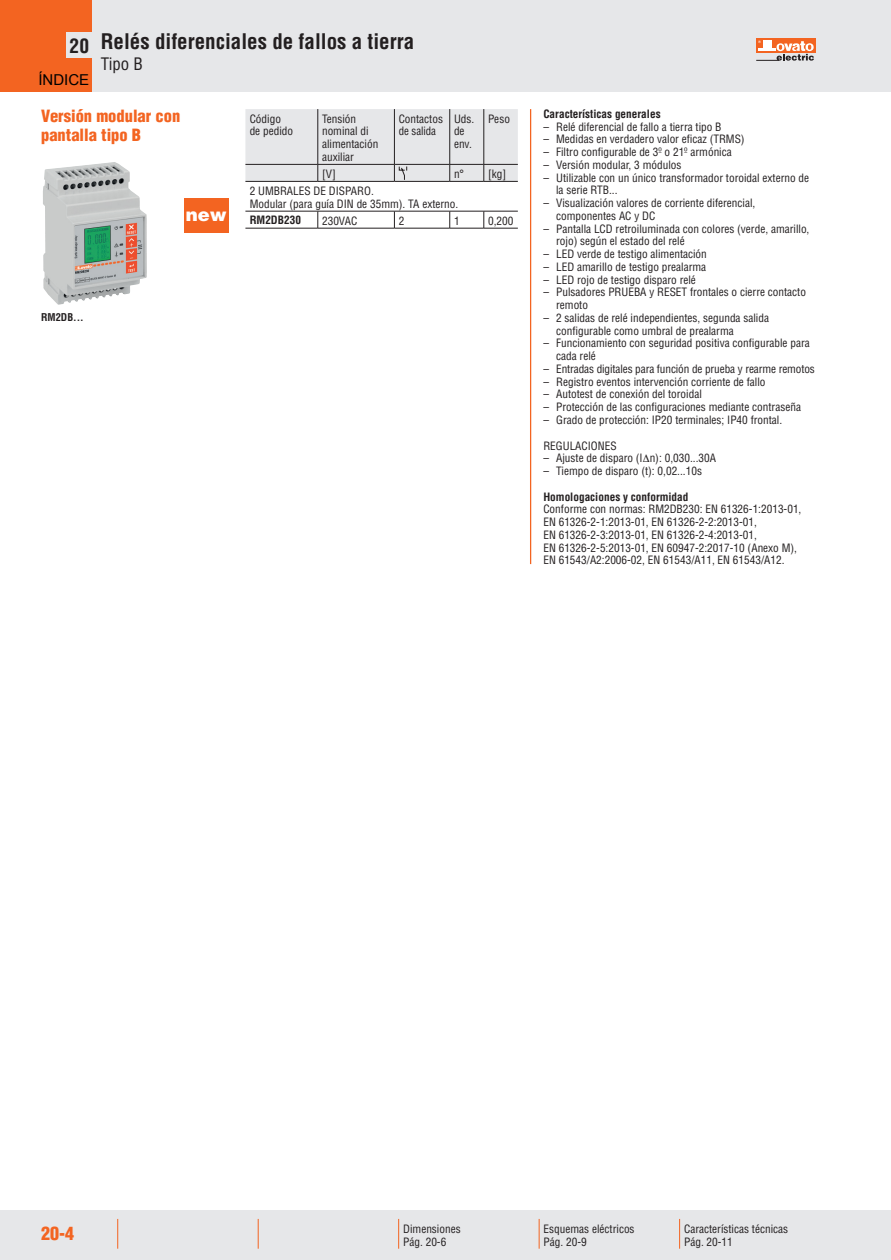
<style>
.page{position:relative;width:891px;height:1260px;background:#fff}
.page>*{position:absolute;margin:0;border:0;box-sizing:border-box;transform-origin:0 0}
.t1{font:700 condensed 21px "Helvetica";color:#231f20}
.t2{font:700 condensed 19.5px "Helvetica";color:#231f20}
.t3{font:900 condensed 18px "Helvetica";color:#f36421}
.t4{font:900 18px "Helvetica";color:#fff}
.t5{font:condensed 16.8px "Helvetica";color:#231f20}
.t6{font:900 condensed 16.5px/18px "Helvetica";color:#f36421}
.t7{font:15px "Arial";color:#000}
.t8{font:condensed 11.25px/12.8px "Helvetica";color:#231f20}
.t9{font:700 condensed 11.25px "Helvetica";color:#231f20}
.t10{font:700 condensed 10.5px "Helvetica";color:#231f20}
</style>
<div class="page">
<div style="left:0;top:0;width:890px;height:92px;background:#e6e7e9"></div>
<div style="left:0;top:1210px;width:890px;height:50px;background:#e6e7e9"></div>
<div style="left:755px;top:38px;width:60px;height:15px;background:#f36421"></div>
<svg style="left:755px;top:40px;width:58px;height:21px"></svg>
<div style="left:0;top:0;width:92px;height:92px;background:#f36421"></div>
<div style="left:67px;top:33px;width:27px;height:25px;background:#e6e7e9"></div>
<hr style="left:117px;top:1219px;width:1px;height:30px;background:#f36421">
<hr style="left:258px;top:1219px;width:1px;height:30px;background:#f36421">
<hr style="left:398px;top:1219px;width:1px;height:30px;background:#f36421">
<hr style="left:538px;top:1219px;width:1px;height:30px;background:#f36421">
<hr style="left:678px;top:1219px;width:1px;height:30px;background:#f36421">
<hr style="left:529px;top:109px;width:2px;height:455px;background:#f36421">
<hr style="left:245px;top:181px;width:72px;height:1px;background:#231f20">
<hr style="left:317px;top:181px;width:77px;height:1px;background:#231f20">
<hr style="left:394px;top:181px;width:55px;height:1px;background:#231f20">
<hr style="left:449px;top:181px;width:34px;height:1px;background:#231f20">
<hr style="left:483px;top:181px;width:34px;height:1px;background:#231f20">
<hr style="left:245px;top:211px;width:72px;height:1px;background:#231f20">
<hr style="left:317px;top:211px;width:77px;height:1px;background:#231f20">
<svg style="left:317px;top:211px;width:1px;height:17px"></svg>
<hr style="left:394px;top:211px;width:55px;height:1px;background:#231f20">
<svg style="left:394px;top:211px;width:1px;height:17px"></svg>
<hr style="left:449px;top:211px;width:34px;height:1px;background:#231f20">
<svg style="left:449px;top:211px;width:1px;height:17px"></svg>
<hr style="left:483px;top:211px;width:34px;height:1px;background:#231f20">
<svg style="left:483px;top:211px;width:1px;height:17px"></svg>
<hr style="left:245px;top:228px;width:72px;height:1px;background:#231f20">
<hr style="left:317px;top:228px;width:77px;height:1px;background:#231f20">
<hr style="left:394px;top:228px;width:55px;height:1px;background:#231f20">
<hr style="left:449px;top:228px;width:34px;height:1px;background:#231f20">
<hr style="left:483px;top:228px;width:34px;height:1px;background:#231f20">
<svg style="left:245px;top:109px;width:272px;height:72px;background:#dedfe1"></svg>
<img style="left:43px;top:162px;width:71px;height:39px">
<div style="left:184px;top:198px;width:44px;height:34px;background:#f36421"></div>
<h2 class="t2" style="left:70px;top:34px;width:21px">20</h2>
<h3 class="t7" style="left:38px;top:70px;width:52px">ÍNDICE</h3>
<h1 class="t1" style="left:101px;top:28px;width:315px">Relés diferenciales de fallos a tierra</h1>
<h3 class="t5" style="left:101px;top:53px;width:44px">Tipo B</h3>
<h3 class="t6" style="left:41px;top:107px;width:141px">Versión modular con pantalla tipo B</h3>
<p class="t8" style="left:249px;top:112px;width:45px">Código de pedido</p>
<p class="t8" style="left:322px;top:112px;width:58px">Tensión nominal di alimentación auxiliar</p>
<p class="t8" style="left:398px;top:112px;width:46px">Contactos de salida</p>
<p class="t8" style="left:454px;top:112px;width:22px">Uds. de env.</p>
<p class="t8" style="left:488px;top:112px;width:23px">Peso</p>
<p class="t8" style="left:322px;top:167px;width:15px">[V]</p>
<p class="t8" style="left:454px;top:167px;width:12px">n°</p>
<p class="t8" style="left:488px;top:167px;width:20px">[kg]</p>
<p class="t8" style="left:249px;top:184px;width:210px">2 UMBRALES DE DISPARO.<br>Modular (para guía DIN de 35mm). TA externo.</p>
<h3 class="t4" style="left:186px;top:203px;width:43px">new</h3>
<p class="t9" style="left:249px;top:213px;width:53px">RM2DB230</p>
<p class="t8" style="left:322px;top:214px;width:37px">230VAC</p>
<p class="t8" style="left:398px;top:214px;width:7px">2</p>
<p class="t8" style="left:454px;top:214px;width:7px">1</p>
<p class="t8" style="left:488px;top:214px;width:27px">0,200</p>
<p class="t10" style="left:41px;top:311px;width:44px">RM2DB...</p>
<p class="t9" style="left:543px;top:107px;width:119px">Características generales</p>
<p class="t8" style="left:543px;top:120px;width:179px">– Relé diferencial de fallo a tierra tipo B</p>
<p class="t8" style="left:543px;top:133px;width:203px">– Medidas en verdadero valor eficaz (TRMS)</p>
<p class="t8" style="left:543px;top:145px;width:190px">– Filtro configurable de 3º o 21º armónica</p>
<p class="t8" style="left:543px;top:158px;width:139px">– Versión modular, 3 módulos</p>
<p class="t8" style="left:556px;top:171px;width:254px;text-indent:-13px">– Utilizable con un único transformador toroidal externo de la serie RTB...</p>
<p class="t8" style="left:556px;top:196px;width:200px;text-indent:-13px">– Visualización valores de corriente diferencial, componentes AC y DC</p>
<p class="t8" style="left:556px;top:222px;width:255px;text-indent:-13px">– Pantalla LCD retroiluminada con colores (verde, amarillo, rojo) según el estado del relé</p>
<p class="t8" style="left:543px;top:247px;width:165px">– LED verde de testigo alimentación</p>
<p class="t8" style="left:543px;top:260px;width:164px">– LED amarillo de testigo prealarma</p>
<p class="t8" style="left:543px;top:273px;width:154px">– LED rojo de testigo disparo relé</p>
<p class="t8" style="left:556px;top:286px;width:251px;text-indent:-13px">– Pulsadores PRUEBA y RESET frontales o cierre contacto remoto</p>
<p class="t8" style="left:556px;top:311px;width:214px;text-indent:-13px">– 2 salidas de relé independientes, segunda salida configurable como umbral de prealarma</p>
<p class="t8" style="left:556px;top:337px;width:255px;text-indent:-13px">– Funcionamiento con seguridad positiva configurable para cada relé</p>
<p class="t8" style="left:543px;top:362px;width:273px">– Entradas digitales para función de prueba y rearme remotos</p>
<p class="t8" style="left:543px;top:375px;width:223px">– Registro eventos intervención corriente de fallo</p>
<p class="t8" style="left:543px;top:388px;width:160px">– Autotest de conexión del toroidal</p>
<p class="t8" style="left:543px;top:401px;width:259px">– Protección de las configuraciones mediante contraseña</p>
<p class="t8" style="left:543px;top:413px;width:240px">– Grado de protección: IP20 terminales; IP40 frontal.</p>
<p class="t8" style="left:543px;top:439px;width:75px">REGULACIONES</p>
<p class="t8" style="left:543px;top:452px;width:174px">– Ajuste de disparo (I n): 0,030...30A</p>
<p class="t8" style="left:543px;top:464px;width:160px">– Tiempo de disparo (t): 0,02...10s</p>
<p class="t9" style="left:543px;top:490px;width:146px">Homologaciones y conformidad</p>
<p class="t8" style="left:543px;top:503px;width:259px">Conforme con normas: RM2DB230: EN 61326-1:2013-01, EN 61326-2-1:2013-01, EN 61326-2-2:2013-01,<br>EN 61326-2-3:2013-01, EN 61326-2-4:2013-01,<br>EN 61326-2-5:2013-01, EN 60947-2:2017-10 (Anexo M), EN 61543/A2:2006-02, EN 61543/A11, EN 61543/A12.</p>
<h3 class="t3" style="left:41px;top:1222px;width:34px">20-4</h3>
<p class="t8" style="left:683px;top:1222px;width:105px">Características técnicas<br>Pág. 20-11</p>
<p class="t8" style="left:543px;top:1222px;width:92px">Esquemas eléctricos<br>Pág. 20-9</p>
<p class="t8" style="left:403px;top:1222px;width:59px">Dimensiones<br>Pág. 20-6</p>
</div>
